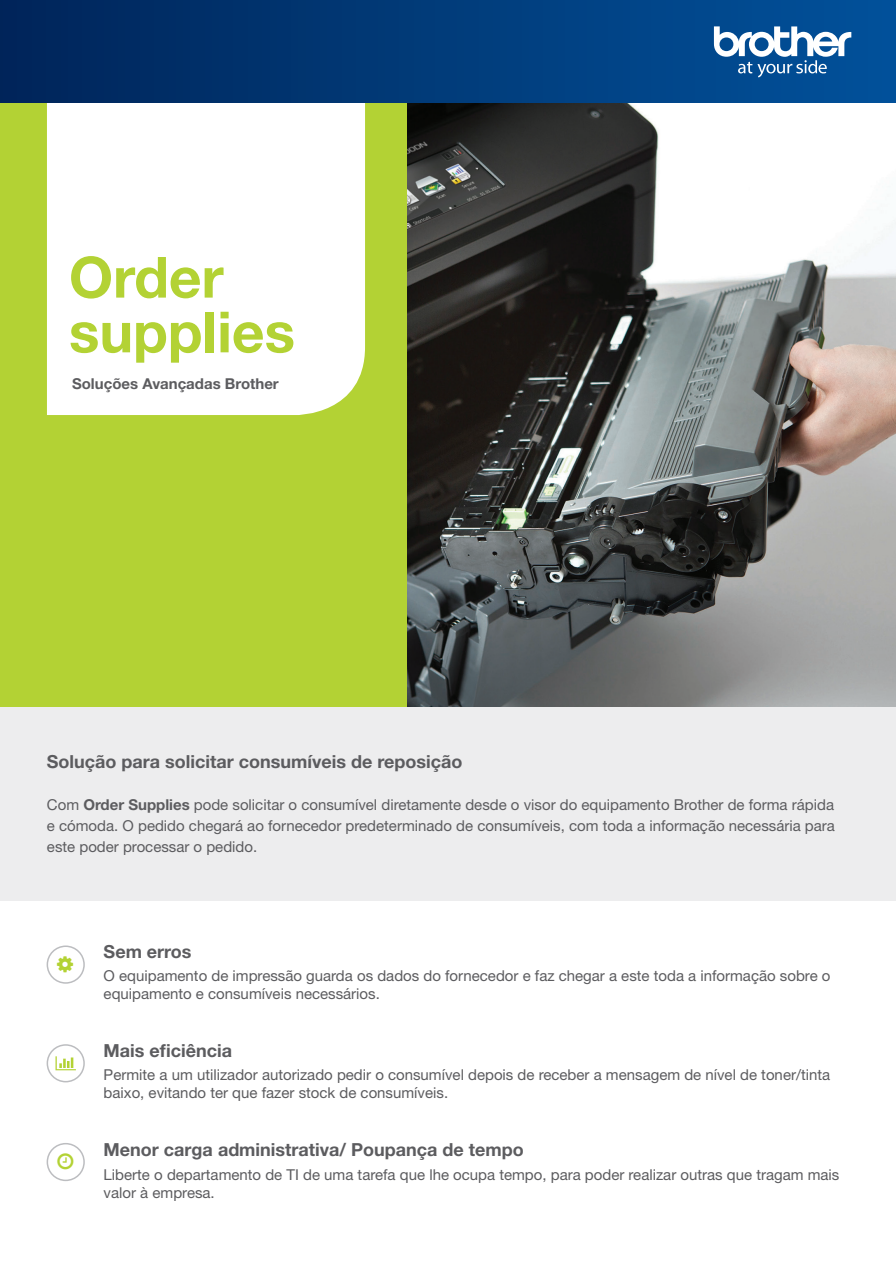
<style>
.page{position:relative;width:896px;height:1265px;background:#fff}
.page>*{position:absolute;margin:0;border:0;box-sizing:border-box;transform-origin:0 0}
.t1{font:700 56.85px/54.8px "Helvetica Neue LT Std";color:#b3d234}
.t2{font:700 18px "Helvetica Neue LT Std";color:#5c5c5f}
.t3{font:15px/18px "Helvetica Neue LT Std";color:#5c5c5f}
.t4{font:700 15px "Helvetica Neue LT Std";color:#5c5c5f}
.s1{font-weight:700}
</style>
<div class="page">
<div style="left:47px;top:945px;width:38px;height:38px;border:2px solid #bcbdc0;border-radius:50%"></div>
<div style="left:0;top:84px;width:407px;height:625px;background:#b3d234"></div>
<div style="left:47px;top:103px;width:318px;height:312px;background:#fff"></div>
<img style="left:407px;top:103px;width:489px;height:604px">
<div style="left:0;top:0;width:896px;height:103px;background:linear-gradient(to right,#002559,#01529b)"></div>
<svg style="left:714px;top:26px;width:137px;height:51px"></svg>
<div style="left:47px;top:1143px;width:38px;height:38px;border:2px solid #bcbdc0;border-radius:50%"></div>
<div style="left:47px;top:1044px;width:38px;height:38px;border:2px solid #bcbdc0;border-radius:50%"></div>
<div style="left:0;top:707px;width:896px;height:194px;background:#ededee"></div>
<svg style="left:56px;top:1056px;width:20px;height:14px"></svg>
<h1 class="t1" style="left:69px;top:249px;width:228px">Order supplies</h1>
<p class="t4" style="left:72px;top:375px;width:208px">Soluções Avançadas Brother</p>
<p class="t2" style="left:47px;top:750px;width:417px">Solução para solicitar consumíveis de reposição</p>
<p class="t3" style="left:47px;top:793px;width:789px;line-height:21px;text-align:justify">Com <span class="s1">Order Supplies</span> pode solicitar o consumível diretamente desde o visor do equipamento Brother de forma rápida e cómoda. O pedido chegará ao fornecedor predeterminado de consumíveis, com toda a informação necessária para este poder processar o pedido.</p>
<p class="t2" style="left:104px;top:941px;width:90px">Sem erros</p>
<p class="t3" style="left:104px;top:966px;width:728px">O equipamento de impressão guarda os dados do fornecedor e faz chegar a este toda a informação sobre o equipamento e consumíveis necessários.</p>
<p class="t2" style="left:104px;top:1039px;width:130px">Mais eficiência</p>
<p class="t3" style="left:104px;top:1065px;width:728px">Permite a um utilizador autorizado pedir o consumível depois de receber a mensagem de nível de toner/tinta baixo, evitando ter que fazer stock de consumíveis.</p>
<p class="t2" style="left:104px;top:1138px;width:422px">Menor carga administrativa/ Poupança de tempo</p>
<p class="t3" style="left:104px;top:1165px;width:737px">Liberte o departamento de TI de uma tarefa que lhe ocupa tempo, para poder realizar outras que tragam mais valor à empresa.</p>
</div>
